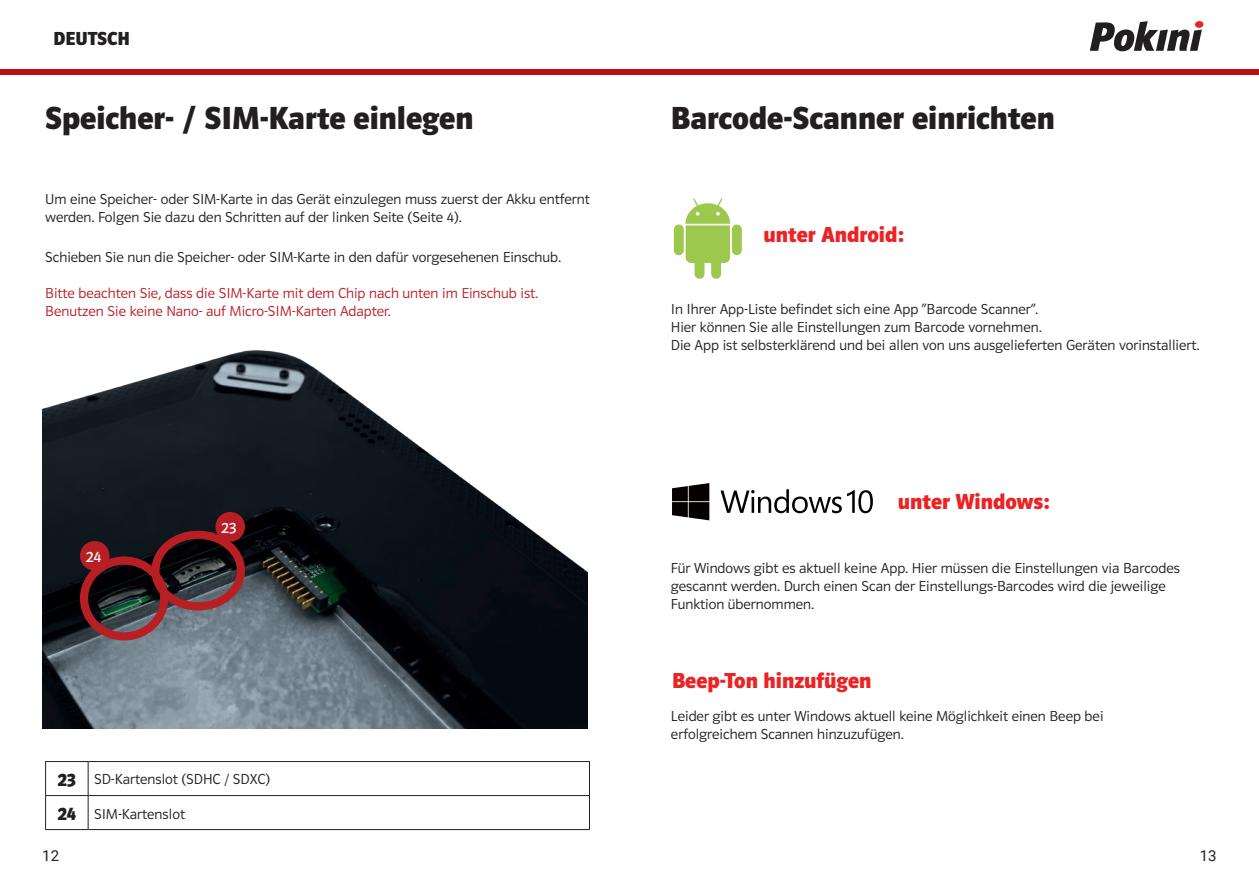
<style>
.page{position:relative;width:1259px;height:893px;background:#fff}
.page>*{position:absolute;margin:0;border:0;box-sizing:border-box;transform-origin:0 0}
.t1{font:33px "Polo 11 Fett";color:#231f20}
.t2{font:22.5px "Polo 11 Fett";color:#ec2325}
.t3{font:19.5px "Polo 11 Fett";color:#231f20}
.t4{font:16.35px "Polo 11 Buch";color:#fff}
.t5{font:15px/18px "Polo 11 Leicht";color:#231f20}
.t6{font:15px/18px "Polo 11 Leicht";color:#b81f24}
.t7{font:15px "Roboto";color:#231f20}
.s1{font-family:"Polo 11 Fett";font-size:19.5px}
</style>
<div class="page">
<div style="left:1195px;top:21px;width:8px;height:7px;background:#eb2326;border-radius:50%"></div>
<svg style="left:1089px;top:21px;width:113px;height:30px"></svg>
<img style="left:42px;top:350px;width:545px;height:379px">
<div style="left:0;top:69px;width:641px;height:6px;background:#b91017"></div>
<div style="left:151px;top:531px;width:94px;height:79px;border:8px solid #b81f24;border-radius:50%"></div>
<div style="left:80px;top:556px;width:88px;height:84px;border:8px solid #b81f24;border-radius:50%"></div>
<div style="left:215px;top:512px;width:30px;height:29px;background:#b81f24;border-radius:50%"></div>
<div style="left:80px;top:541px;width:29px;height:29px;background:#b81f24;border-radius:50%"></div>
<hr style="left:45px;top:761px;width:43px;height:1px;background:#231f20">
<hr style="left:45px;top:762px;width:1px;height:33px;background:#231f20">
<hr style="left:88px;top:761px;width:502px;height:1px;background:#231f20">
<hr style="left:88px;top:762px;width:1px;height:33px;background:#231f20">
<hr style="left:589px;top:762px;width:1px;height:33px;background:#231f20">
<hr style="left:45px;top:795px;width:43px;height:1px;background:#231f20">
<hr style="left:45px;top:796px;width:1px;height:33px;background:#231f20">
<hr style="left:88px;top:795px;width:502px;height:1px;background:#231f20">
<hr style="left:88px;top:796px;width:1px;height:33px;background:#231f20">
<hr style="left:589px;top:796px;width:1px;height:33px;background:#231f20">
<hr style="left:45px;top:829px;width:43px;height:1px;background:#231f20">
<hr style="left:88px;top:829px;width:502px;height:1px;background:#231f20">
<div style="left:629px;top:69px;width:630px;height:6px;background:#b91017"></div>
<svg style="left:672px;top:483px;width:37px;height:37px"></svg>
<svg style="left:720px;top:489px;width:153px;height:24px"></svg>
<svg style="left:673px;top:198px;width:69px;height:81px"></svg>
<h3 class="t3" style="left:54px;top:27px;width:78px">DEUTSCH</h3>
<h1 class="t1" style="left:45px;top:99px;width:430px">Speicher- / SIM-Karte einlegen</h1>
<p class="t5" style="left:45px;top:190px;width:546px">Um eine Speicher- oder SIM-Karte in das Gerät einzulegen muss zuerst der Akku entfernt werden. Folgen Sie dazu den Schritten auf der linken Seite (Seite 4).</p>
<p class="t5" style="left:45px;top:248px;width:517px">Schieben Sie nun die Speicher- oder SIM-Karte in den dafür vorgesehenen Einschub.</p>
<p class="t6" style="left:45px;top:284px;width:494px">Bitte beachten Sie, dass die SIM-Karte mit dem Chip nach unten im Einschub ist.<br>Benutzen Sie keine Nano- auf Micro-SIM-Karten Adapter.</p>
<p class="t4" style="left:86px;top:548px;width:17px">24</p>
<p class="t4" style="left:221px;top:519px;width:17px">23</p>
<p class="t5" style="left:58px;top:770px;width:214px"><span class="s1">23</span> SD-Kartenslot (SDHC / SDXC)</p>
<p class="t5" style="left:58px;top:805px;width:129px"><span class="s1">24</span> SIM-Kartenslot</p>
<h1 class="t1" style="left:671px;top:99px;width:385px">Barcode-Scanner einrichten</h1>
<h2 class="t2" style="left:763px;top:222px;width:142px">unter Android:</h2>
<p class="t5" style="left:671px;top:300px;width:530px">In Ihrer App-Liste befindet sich eine App “Barcode Scanner”.<br>Hier können Sie alle Einstellungen zum Barcode vornehmen.<br>Die App ist selbsterklärend und bei allen von uns ausgelieferten Geräten vorinstalliert.</p>
<h2 class="t2" style="left:898px;top:488px;width:153px">unter Windows:</h2>
<p class="t5" style="left:671px;top:559px;width:510px">Für Windows gibt es aktuell keine App. Hier müssen die Einstellungen via Barcodes gescannt werden. Durch einen Scan der Einstellungs-Barcodes wird die jeweilige<br>Funktion übernommen.</p>
<h2 class="t2" style="left:672px;top:668px;width:201px">Beep-Ton hinzufügen</h2>
<p class="t5" style="left:671px;top:707px;width:434px">Leider gibt es unter Windows aktuell keine Möglichkeit einen Beep bei erfolgreichem Scannen hinzuzufügen.</p>
<p class="t7" style="left:42px;top:845px;width:18px">12</p>
<p class="t7" style="left:1199px;top:845px;width:18px">13</p>
</div>
